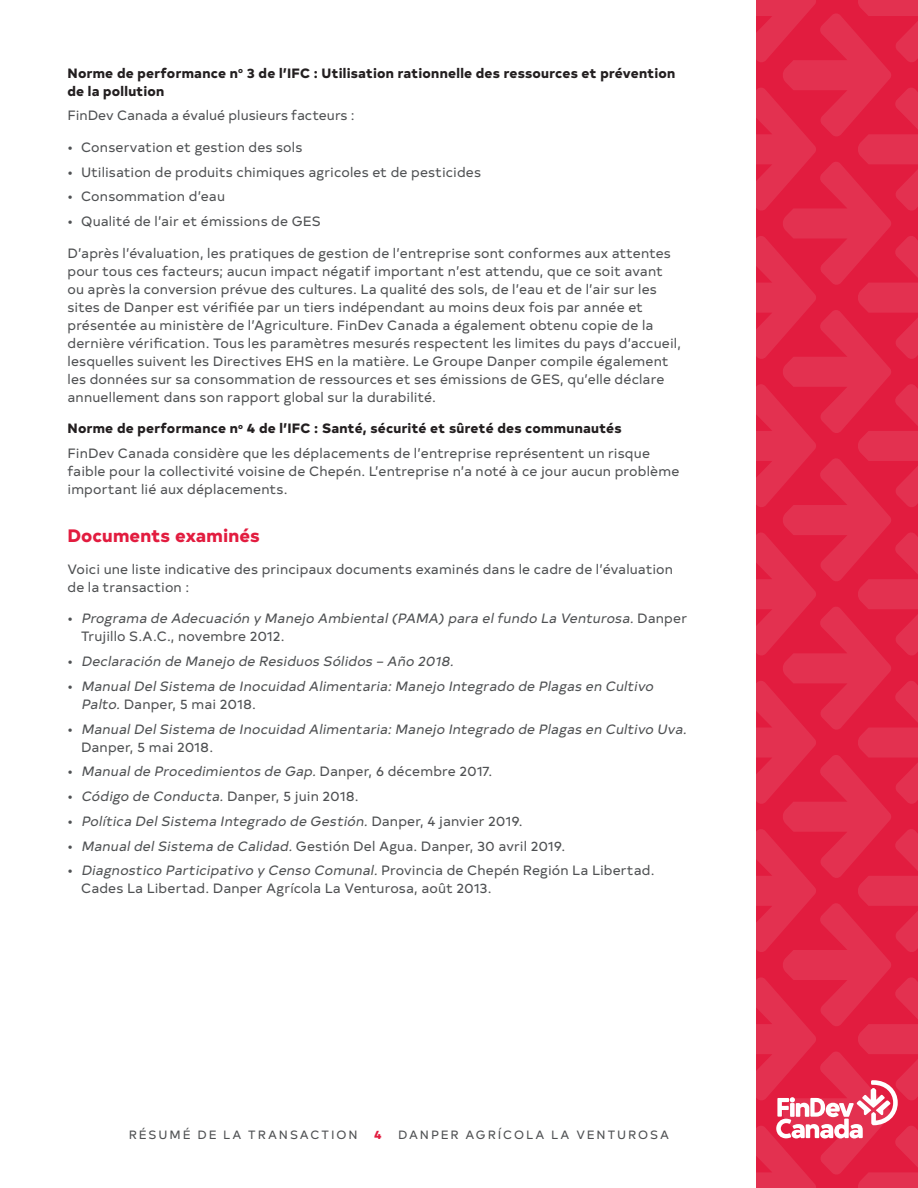
<style>
.page{position:relative;width:918px;height:1188px;background:#fff}
.page>*{position:absolute;margin:0;border:0;box-sizing:border-box;transform-origin:0 0}
.t1{font:800 18px "Typold";letter-spacing:.005em;color:#e21c3f}
.Body_copy{font:13.5px/18px "Typold";letter-spacing:.01em;color:#4f5153}
.t2{font:italic 13.5px/18px "Typold";color:#4f5153}
.t3{font:800 13.5px/18px "Typold";letter-spacing:.02em;color:#231f20}
.t4{font:12px "Typold";letter-spacing:.165em;color:#4f5153}
.t5{font:800 12px "Typold";color:#e21c3f}
.s1{font-style:normal}
.s2{font-style:italic}
</style>
<div class="page">
<svg style="left:756px;top:0;width:162px;height:1188px;background:#e2294a"></svg>
<h4 class="t3" style="left:68px;top:62px;width:609px">Norme de performance n<sup>o</sup> 3 de l’IFC : Utilisation rationnelle des ressources et prévention de la pollution</h4>
<p class="Body_copy" style="left:68px;top:106px;width:289px">FinDev Canada a évalué plusieurs facteurs :</p>
<p class="Body_copy" style="left:68px;top:137px;width:236px">• Conservation et gestion des sols</p>
<p class="Body_copy" style="left:68px;top:162px;width:415px">• Utilisation de produits chimiques agricoles et de pesticides</p>
<p class="Body_copy" style="left:68px;top:187px;width:159px">• Consommation d’eau</p>
<p class="Body_copy" style="left:68px;top:211px;width:255px">• Qualité de l’air et émissions de GES</p>
<p class="Body_copy" style="left:68px;top:243px;width:615px">D’après l’évaluation, les pratiques de gestion de l’entreprise sont conformes aux attentes pour tous ces facteurs; aucun impact négatif important n’est attendu, que ce soit avant ou après la conversion prévue des cultures. La qualité des sols, de l’eau et de l’air sur les sites de Danper est vérifiée par un tiers indépendant au moins deux fois par année et présentée au ministère de l’Agriculture. FinDev Canada a également obtenu copie de la dernière vérification. Tous les paramètres mesurés respectent les limites du pays d’accueil, lesquelles suivent les Directives EHS en la matière. Le Groupe Danper compile également les données sur sa consommation de ressources et ses émissions de GES, qu’elle déclare annuellement dans son rapport global sur la durabilité.</p>
<h4 class="t3" style="left:68px;top:418px;width:556px">Norme de performance n<sup>o</sup> 4 de l’IFC : Santé, sécurité et sûreté des communautés</h4>
<p class="Body_copy" style="left:68px;top:443px;width:613px">FinDev Canada considère que les déplacements de l’entreprise représentent un risque faible pour la collectivité voisine de Chepén. L’entreprise n’a noté à ce jour aucun problème important lié aux déplacements.</p>
<h2 class="t1" style="left:68px;top:521px;width:194px">Documents examinés</h2>
<p class="Body_copy" style="left:68px;top:559px;width:607px">Voici une liste indicative des principaux documents examinés dans le cadre de l’évaluation de la transaction :</p>
<p class="t2" style="left:81px;top:609px;width:608px;text-indent:-14px"><span class="s1">•</span> Programa de Adecuación y Manejo Ambiental(PAMA)para elfundo La Venturosa.<span class="s1">D a n p e r<br>Trujillo S.A.C., novembre 2012.</span></p>
<p class="t2" style="left:68px;top:651px;width:391px"><span class="s1">•</span> Declaración de Manejo de Residuos Sólidos – Año 2018.</p>
<p class="t2" style="left:81px;top:676px;width:577px;text-indent:-14px"><span class="s1">•</span> ManualDelSistema de Inocuidad Alimentaria:Manejo Integrado de Plagas en Cultivo<br>Palto.<span class="s1">Danper, 5 mai 2018.</span></p>
<p class="t2" style="left:81px;top:719px;width:611px;text-indent:-14px"><span class="s1">•</span> ManualDelSistema de Inocuidad Alimentaria:Manejo Integrado de Plagas en Cultivo Uva.<br><span class="s1">Danper, 5 mai 2018.</span></p>
<p class="t2" style="left:68px;top:762px;width:426px"><span class="s1">•</span> Manualde Procedimientos de Gap.<span class="s1">D a n p e r, 6 d é c e m b re 2 0 1 7.</span></p>
<p class="Body_copy" style="left:68px;top:786px;width:293px">• <span class="s2">Código de Conducta.</span>Dan p e r, 5 juin 20 18.</p>
<p class="t2" style="left:68px;top:811px;width:457px"><span class="s1">•</span> Política DelSistema Integrado de Gestión.<span class="s1">D a n p e r, 4 j a n v i e r 2 0 1 9 .</span></p>
<p class="Body_copy" style="left:68px;top:836px;width:499px">• <span class="s2">ManualdelSistema de Calidad.</span>Gestión Del Agua. Danper, 30 avril 2019.</p>
<p class="Body_copy" style="left:81px;top:861px;width:575px;text-indent:-14px">• <span class="s2">Diagnostico Participativo y Censo Comunal.</span>P rov i n c i a d e C h e p é n Reg i ó n L a L i b e rt a d .<br>Cades La Libertad. Danper Agrícola La Venturosa, août 2013.</p>
<p class="t4" style="left:129px;top:1125px;width:231px">RÉSUMÉ DE LA TRANSACTION</p>
<p class="t5" style="left:374px;top:1124px;width:9px">4</p>
<p class="t4" style="left:398px;top:1125px;width:272px">DANPER AGRÍCOLA LA VENTUROSA</p>
</div>
